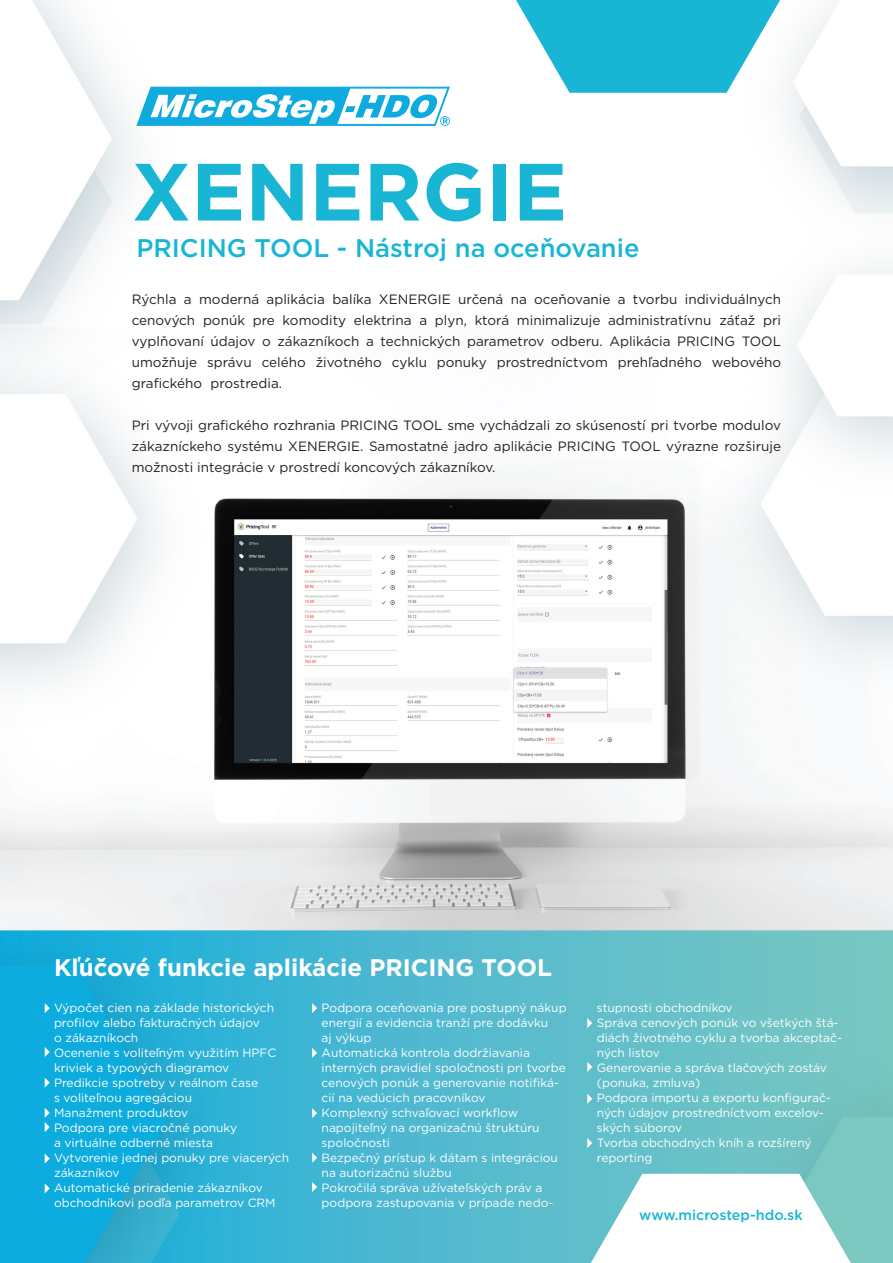
<style>
.page{position:relative;width:893px;height:1263px;background:#fff}
.page>*{position:absolute;margin:0;border:0;box-sizing:border-box;transform-origin:0 0}
.t1{font:700 81px "Gotham";color:#18b6d4}
.t2{font:500 25.5px "Gotham";color:#18b6d4}
.t3{font:700 24px "Gotham";color:#fff}
.t4{font:500 14.25px "Gotham";color:#18b6d4}
.t5{font:13.5px/21px "Gotham";color:#231f20;text-align:justify}
.t6{font:12px/15px "Gotham";color:#fff}
</style>
<div class="page">
<img style="left:0;top:0;width:893px;height:1263px">
<svg style="left:45px;top:1003px;width:5px;height:10px"></svg>
<svg style="left:312px;top:1003px;width:5px;height:10px"></svg>
<svg style="left:587px;top:1018px;width:5px;height:10px"></svg>
<svg style="left:587px;top:1062px;width:5px;height:10px"></svg>
<svg style="left:587px;top:1094px;width:5px;height:10px"></svg>
<svg style="left:587px;top:1138px;width:5px;height:10px"></svg>
<svg style="left:312px;top:1048px;width:5px;height:10px"></svg>
<svg style="left:312px;top:1108px;width:5px;height:10px"></svg>
<svg style="left:312px;top:1152px;width:5px;height:11px"></svg>
<svg style="left:312px;top:1182px;width:5px;height:10px"></svg>
<svg style="left:45px;top:1047px;width:5px;height:10px"></svg>
<svg style="left:45px;top:1077px;width:5px;height:11px"></svg>
<svg style="left:45px;top:1108px;width:5px;height:24px"></svg>
<svg style="left:45px;top:1153px;width:5px;height:10px"></svg>
<svg style="left:45px;top:1183px;width:5px;height:10px"></svg>
<svg style="left:516px;top:0;width:264px;height:93px"></svg>
<svg style="left:591px;top:1174px;width:260px;height:89px"></svg>
<svg style="left:136px;top:87px;width:314px;height:39px"></svg>
<p class="t1" style="left:132px;top:138px;width:437px">XENERGIE</p>
<p class="t2" style="left:136px;top:231px;width:505px">PRICING TOOL - Nástroj na oceňovanie</p>
<p class="t5" style="left:132px;top:288px;width:651px">Rýchla a moderná aplikácia balíka XENERGIE určená na oceňovanie a tvorbu individuálnych cenových ponúk pre komodity elektrina a plyn, ktorá minimalizuje administratívnu záťaž pri vyplňovaní údajov o zákazníkoch a technických parametrov odberu. Aplikácia PRICING TOOL umožňuje správu celého životného cyklu ponuky prostredníctvom prehľadného webového grafického prostredia.</p>
<p class="t5" style="left:132px;top:414px;width:651px">Pri vývoji grafického rozhrania PRICING TOOL sme vychádzali zo skúseností pri tvorbe modulov zákazníckeho systému XENERGIE. Samostatné jadro aplikácie PRICING TOOL výrazne rozširuje možnosti integrácie v prostredí koncových zákazníkov.</p>
<p class="t3" style="left:54px;top:951px;width:500px">Kľúčové funkcie aplikácie PRICING TOOL</p>
<p class="t6" style="left:54px;top:1000px;width:222px">Výpočet cien na základe historických profilov alebo fakturačných údajov<br>o zákazníkoch</p>
<p class="t6" style="left:54px;top:1045px;width:224px">Ocenenie s voliteľným využitím HPFC kriviek a typových diagramov</p>
<p class="t6" style="left:54px;top:1075px;width:206px">Predikcie spotreby v reálnom čase s voliteľnou agregáciou</p>
<p class="t6" style="left:54px;top:1105px;width:136px">Manažment produktov</p>
<p class="t6" style="left:54px;top:1120px;width:185px">Podpora pre viacročné ponuky a virtuálne odberné miesta</p>
<p class="t6" style="left:54px;top:1150px;width:237px">Vytvorenie jednej ponuky pre viacerých zákazníkov</p>
<p class="t6" style="left:54px;top:1180px;width:223px">Automatické priradenie zákazníkov obchodníkovi podľa parametrov CRM</p>
<p class="t6" style="left:322px;top:1000px;width:246px">Podpora oceňovania pre postupný nákup energií a evidencia tranží pre dodávku<br>aj výkup</p>
<p class="t6" style="left:322px;top:1045px;width:246px">Automatická kontrola dodržiavania interných pravidiel spoločnosti pri tvorbe cenových ponúk a generovanie notifiká&shy;cií na vedúcich pracovníkov</p>
<p class="t6" style="left:322px;top:1105px;width:219px">Komplexný schvaľovací workflow napojiteľný na organizačnú štruktúru spoločnosti</p>
<p class="t6" style="left:322px;top:1150px;width:238px">Bezpečný prístup k dátam s integráciou na autorizačnú službu</p>
<p class="t6" style="left:322px;top:1180px;width:233px">Pokročilá správa užívateľských práv a podpora zastupovania v prípade nedo-</p>
<p class="t6" style="left:597px;top:1000px;width:137px">stupnosti obchodníkov</p>
<p class="t6" style="left:597px;top:1015px;width:247px">Správa cenových ponúk vo všetkých štá&shy;diách životného cyklu a tvorba akceptač&shy;ných listov</p>
<p class="t6" style="left:597px;top:1060px;width:232px">Generovanie a správa tlačových zostáv (ponuka, zmluva)</p>
<p class="t6" style="left:597px;top:1090px;width:235px">Podpora importu a exportu konfigurač&shy;ných údajov prostredníctvom excelov&shy;ských súborov</p>
<p class="t6" style="left:597px;top:1135px;width:216px">Tvorba obchodných kníh a rozšírený reporting</p>
<p class="t4" style="left:639px;top:1206px;width:165px">www.microstep-hdo.sk</p>
</div>
